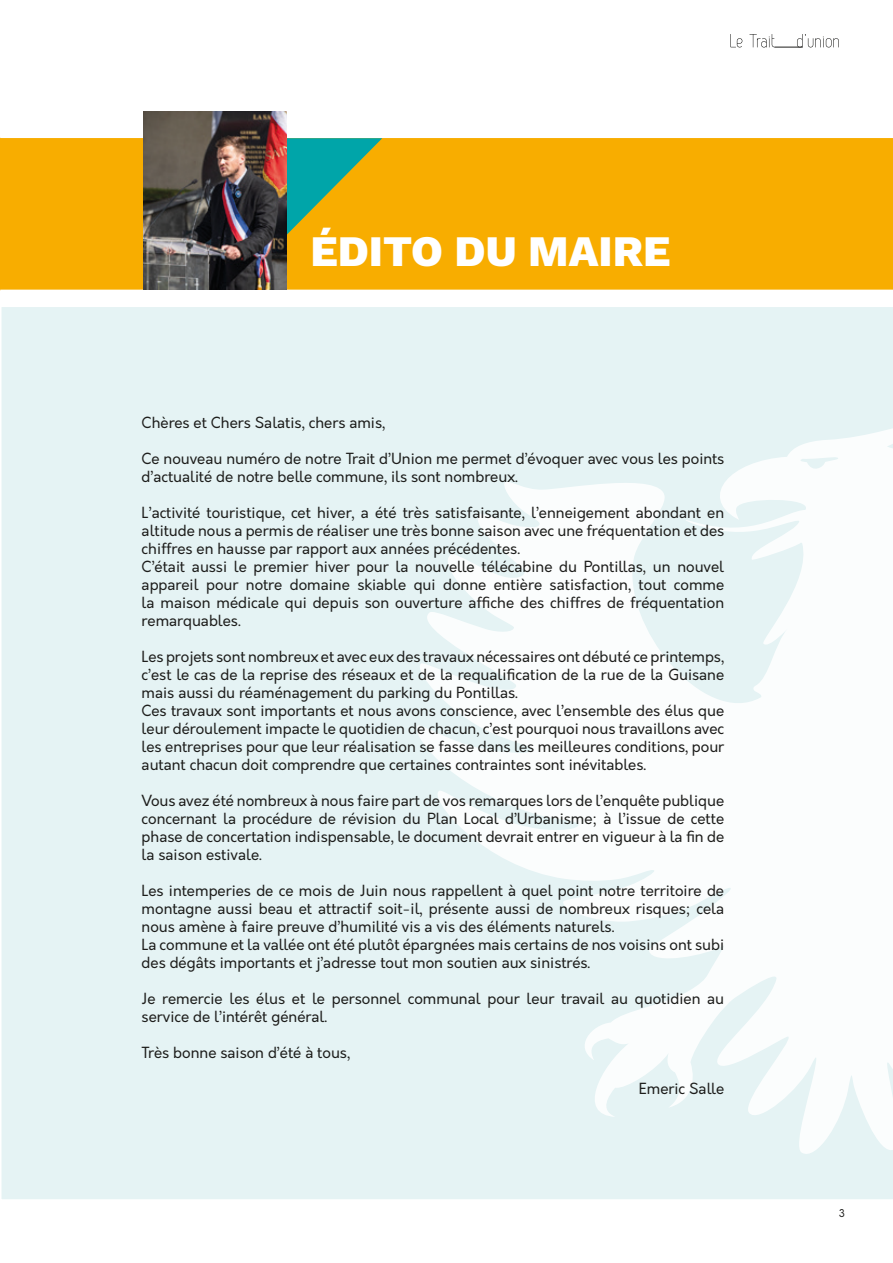
<style>
.page{position:relative;width:893px;height:1263px;background:#fff}
.page>*{position:absolute;margin:0;border:0;box-sizing:border-box;transform-origin:0 0}
.t1{font:800 43.5px "Work Sans";color:#fff}
.t2{font:15px/18px "Orkney";color:#1d1d1b}
.t3{font:10.5px "Orkney";color:#1d1d1b}
</style>
<div class="page">
<div style="left:1px;top:136px;width:892px;height:154px;background:#f8ad00"></div>
<div style="left:1px;top:307px;width:892px;height:892px;background:#e5f3f4"></div>
<svg style="left:287px;top:138px;width:95px;height:103px;background:#83a94f"></svg>
<svg style="left:730px;top:34px;width:109px;height:14px"></svg>
<svg style="left:415px;top:424px;width:478px;height:731px"></svg>
<img style="left:144px;top:111px;width:143px;height:178px">
<svg style="left:0;top:137px;width:1px;height:154px"></svg>
<p class="t1" style="left:310px;top:218px;width:361px">ÉDITO DU MAIRE</p>
<p class="t2" style="left:142px;top:414px;width:245px">Chères et Chers Salatis, chers amis,</p>
<p class="t2" style="left:142px;top:450px;width:584px">Ce nouveau numéro de notre Trait d’Union me permet d’évoquer avec vous les points d’actualité de notre belle commune, ils sont nombreux.</p>
<p class="t2" style="left:142px;top:504px;width:584px">L’activité touristique, cet hiver, a été très satisfaisante, l’enneigement abondant en altitude nous a permis de réaliser une très bonne saison avec une fréquentation et des chiffres en hausse par rapport aux années précédentes.<br>C’était aussi le premier hiver pour la nouvelle télécabine du Pontillas, un nouvel appareil pour notre domaine skiable qui donne entière satisfaction, tout comme la maison médicale qui depuis son ouverture affiche des chiffres de fréquentation remarquables.</p>
<p class="t2" style="left:142px;top:648px;width:584px">Les projets sont nombreux et avec eux des travaux nécessaires ont débuté ce printemps, c’est le cas de la reprise des réseaux et de la requalification de la rue de la Guisane mais aussi du réaménagement du parking du Pontillas.<br>Ces travaux sont importants et nous avons conscience, avec l’ensemble des élus que leur déroulement impacte le quotidien de chacun, c’est pourquoi nous travaillons avec les entreprises pour que leur réalisation se fasse dans les meilleures conditions, pour autant chacun doit comprendre que certaines contraintes sont inévitables.</p>
<p class="t2" style="left:142px;top:792px;width:584px;text-align:justify">Vous avez été nombreux à nous faire part de vos remarques lors de l’enquête publique concernant la procédure de révision du Plan Local d’Urbanisme; à l’issue de cette phase de concertation indispensable, le document devrait entrer en vigueur à la fin de la saison estivale.</p>
<p class="t2" style="left:142px;top:882px;width:584px">Les intemperies de ce mois de Juin nous rappellent à quel point notre territoire de montagne aussi beau et attractif soit-il, présente aussi de nombreux risques; cela nous amène à faire preuve d’humilité vis a vis des éléments naturels.<br>La commune et la vallée ont été plutôt épargnées mais certains de nos voisins ont subi des dégâts importants et j’adresse tout mon soutien aux sinistrés.</p>
<p class="t2" style="left:142px;top:990px;width:584px">Je remercie les élus et le personnel communal pour leur travail au quotidien au service de l’intérêt général.</p>
<p class="t2" style="left:142px;top:1044px;width:210px">Très bonne saison d’été à tous,</p>
<p class="t2" style="left:639px;top:1080px;width:87px">Emeric Salle</p>
<p class="t3" style="left:839px;top:1206px;width:8px">3</p>
</div>
